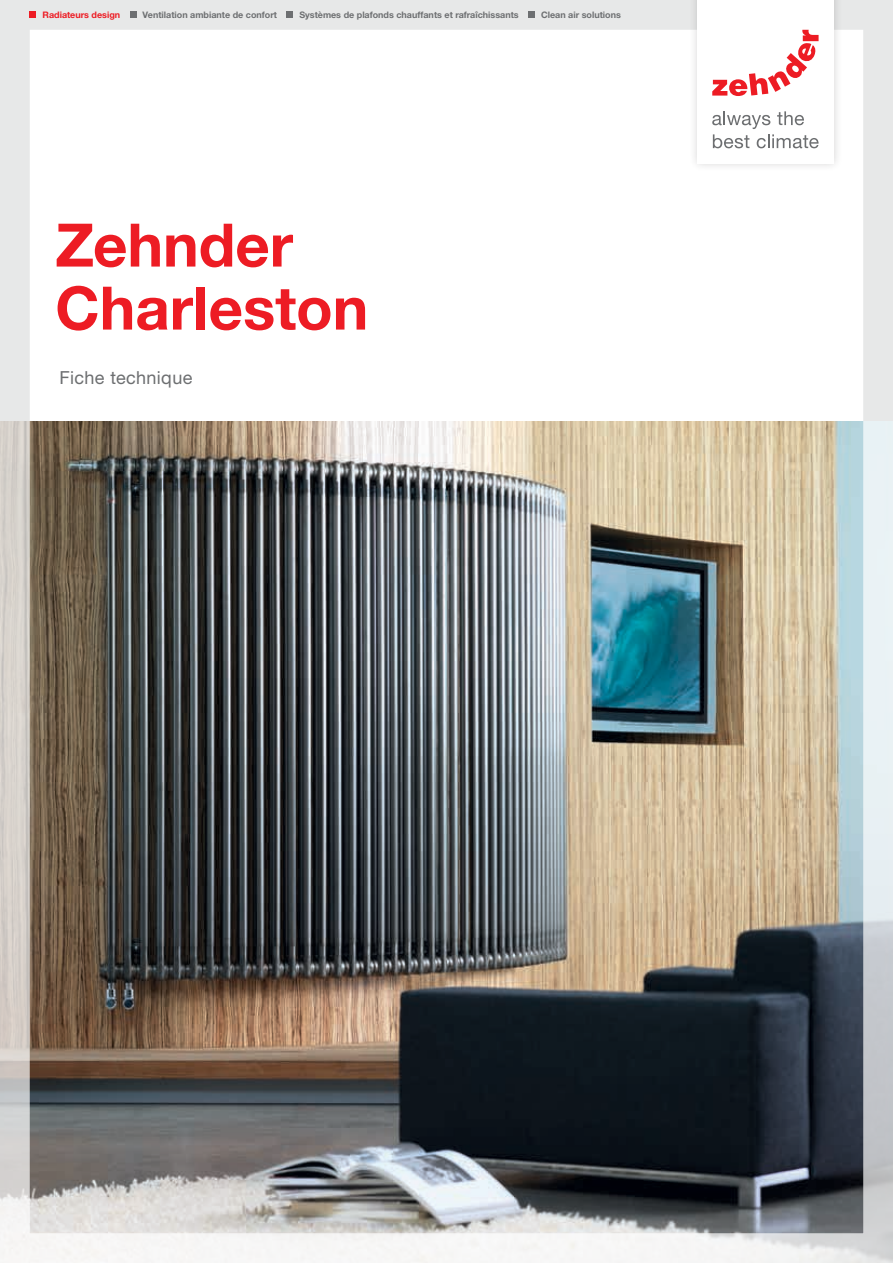
<style>
.page{position:relative;width:893px;height:1263px;background:#fff}
.page>*{position:absolute;margin:0;border:0;box-sizing:border-box;transform-origin:0 0}
.t1{font:700 60px/63px "Helvetica Neue LTW1 G";color:#ed1c24}
.t2{font:18px "Helvetica Neuefor Zehnder";letter-spacing:.02em;color:#6d6f71}
.t3{font:700 9px "Helvetica Neue LTW1 G";color:#6d6f71}
.t4{font:700 9px "Helvetica Neue LTW1 G";color:#ed1c24}
</style>
<div class="page">
<img style="left:0;top:421px;width:893px;height:842px">
<svg style="left:0;top:0;width:893px;height:421px"></svg>
<div style="left:688px;top:0;width:155px;height:173px;background:#231f20;opacity:.2"></div>
<div style="left:697px;top:0;width:136px;height:163px;background:#fff"></div>
<svg style="left:712px;top:30px;width:107px;height:66px"></svg>
<svg style="left:712px;top:111px;width:107px;height:37px"></svg>
<svg style="left:30px;top:12px;width:6px;height:6px"></svg>
<svg style="left:130px;top:12px;width:6px;height:6px"></svg>
<svg style="left:287px;top:12px;width:6px;height:6px"></svg>
<div style="left:528px;top:12px;width:7px;height:6px;background:#6d6f71"></div>
<p class="t4" style="left:43px;top:9px;width:79px">Radiateurs design</p>
<p class="t3" style="left:143px;top:9px;width:136px">Ventilation ambiante de confort</p>
<p class="t3" style="left:299px;top:9px;width:221px">Systèmes de plafonds chauffants et rafraîchissants</p>
<p class="t3" style="left:541px;top:9px;width:81px">Clean air solutions</p>
<h1 class="t1" style="left:55px;top:213px;width:315px">Zehnder<br>Charleston</h1>
<h2 class="t2" style="left:60px;top:366px;width:134px">Fiche technique</h2>
</div>
